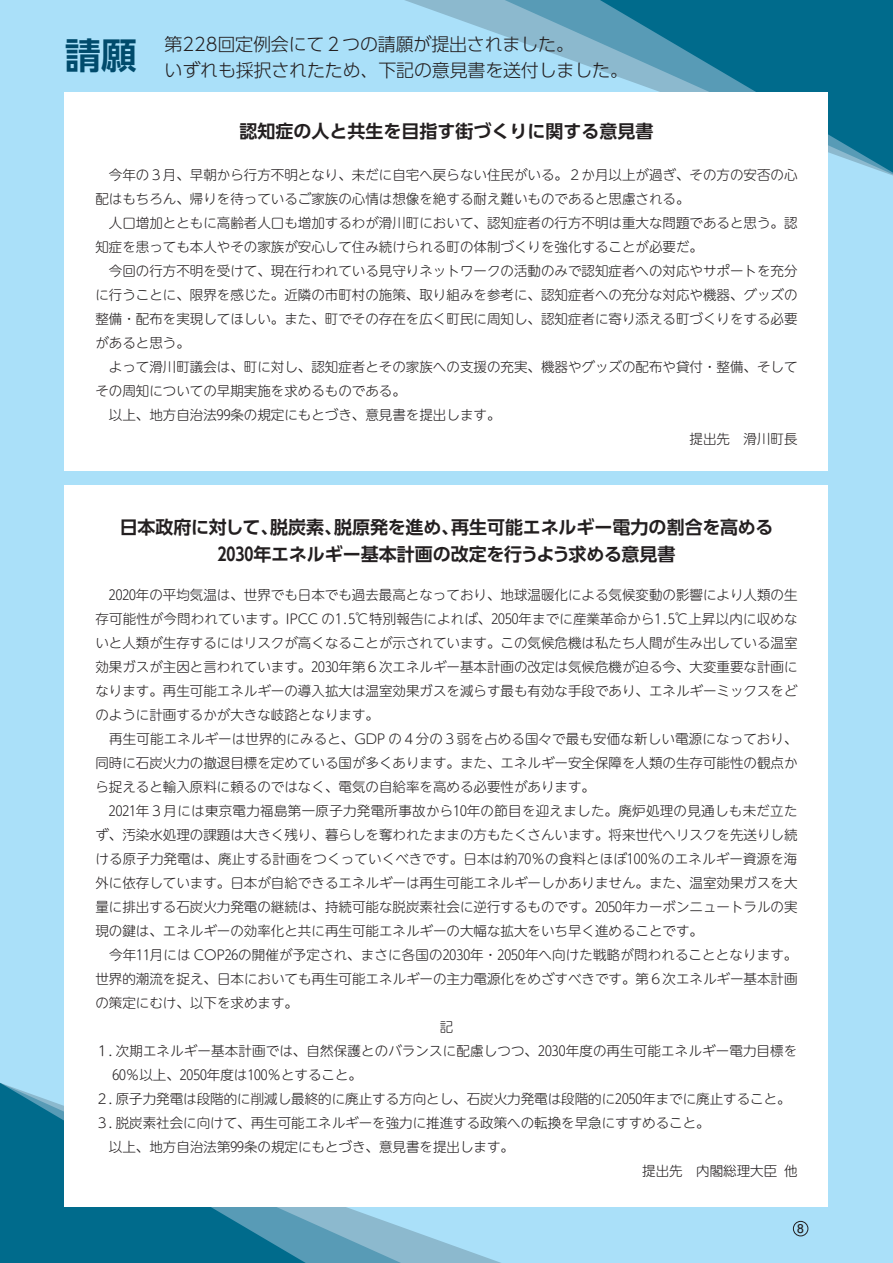
<style>
.page{position:relative;width:893px;height:1263px;background:#aae0f9}
.page>*{position:absolute;margin:0;border:0;box-sizing:border-box;transform-origin:0 0}
.t1{font:700 36px "UD Shin Go Pro De";color:#004b6c}
.t2{font:700 18px/26.4px "UD Shin Go Pro De";color:#231f20}
.t3{font:300 18px/25.5px "UD Shin Go Pro";letter-spacing:-.01em;color:#231f20}
.t4{font:300 13.5px/24px "UD Shin M Go Pro";color:#231f20}
.t5{font:700 12px "Futo Go B101 Pro";color:#231f20}
</style>
<div class="page">
<svg style="left:405px;top:0;width:488px;height:176px"></svg>
<svg style="left:505px;top:0;width:388px;height:174px"></svg>
<svg style="left:600px;top:0;width:293px;height:173px;background:#1d7c9b"></svg>
<svg style="left:401px;top:1206px;width:101px;height:57px"></svg>
<svg style="left:306px;top:1206px;width:95px;height:57px;background:#7db2ca"></svg>
<svg style="left:0;top:1083px;width:306px;height:180px;background:#147696"></svg>
<div style="left:65px;top:92px;width:763px;height:379px;background:#fff"></div>
<div style="left:65px;top:485px;width:763px;height:721px;background:#fff"></div>
<div style="left:793px;top:1221px;width:15px;height:15px;border:1px solid #231f20;border-radius:50%"></div>
<h1 class="t1" style="left:65px;top:26px;width:74px">請願</h1>
<h2 class="t3" style="left:165px;top:31px;width:465px">第228回定例会にて２つの請願が提出されました。<br>いずれも採択されたため、下記の意見書を送付しました。</h2>
<h2 class="t2" style="left:239px;top:118px;width:416px">認知症の人と共生を目指す街づくりに関する意見書</h2>
<p class="t4" style="left:95px;top:162px;width:704px">　今年の３月、早朝から行方不明となり、未だに自宅へ戻らない住民がいる。２か月以上が過ぎ、その方の安否の心</p>
<p class="t4" style="left:95px;top:186px;width:595px">配はもちろん、帰りを待っているご家族の心情は想像を絶する耐え難いものであると思慮される。</p>
<p class="t4" style="left:95px;top:210px;width:704px">　人口増加とともに高齢者人口も増加するわが滑川町において、認知症者の行方不明は重大な問題であると思う。認</p>
<p class="t4" style="left:95px;top:234px;width:609px">知症を患っても本人やその家族が安心して住み続けられる町の体制づくりを強化することが必要だ。</p>
<p class="t4" style="left:95px;top:258px;width:704px">　今回の行方不明を受けて、現在行われている見守りネットワークの活動のみで認知症者への対応やサポートを充分</p>
<p class="t4" style="left:95px;top:282px;width:704px">に行うことに、限界を感じた。近隣の市町村の施策、取り組みを参考に、認知症者への充分な対応や機器、グッズの</p>
<p class="t4" style="left:95px;top:306px;width:704px">整備・配布を実現してほしい。また、町でその存在を広く町民に周知し、認知症者に寄り添える町づくりをする必要</p>
<p class="t4" style="left:95px;top:330px;width:96px">があると思う。</p>
<p class="t4" style="left:95px;top:354px;width:704px">　よって滑川町議会は、町に対し、認知症者とその家族への支援の充実、機器やグッズの配布や貸付・整備、そして</p>
<p class="t4" style="left:95px;top:378px;width:312px">その周知についての早期実施を求めるものである。</p>
<p class="t4" style="left:95px;top:402px;width:407px">　以上、地方自治法99条の規定にもとづき、意見書を提出します。</p>
<p class="t4" style="left:689px;top:426px;width:110px">提出先　滑川町長</p>
<h2 class="t2" style="left:451px;top:514px;width:324px">再生可能エネルギー電力の割合を高める</h2>
<h2 class="t2" style="left:217px;top:514px;width:460px;text-indent:-98px">日本政府に対して、<br>２０３０年エネルギー基本計画の改定を行うよう求める意見書</h2>
<h2 class="t2" style="left:270px;top:514px;width:73px">脱炭素、</h2>
<h2 class="t2" style="left:334px;top:514px;width:127px">脱原発を進め、</h2>
<p class="t4" style="left:95px;top:582px;width:704px;text-align:right">2020年の平均気温は、世界でも日本でも過去最高となっており、地球温暖化による気候変動の影響により人類の生存可能性が今問われています。IPCC の1.5℃特別報告によれば、2050年までに産業革命から1.5℃上昇以内に収めないと人類が生存するにはリスクが高くなることが示されています。この気候危機は私たち人間が生み出している温室年第６次エネルギー基本計画の改定は気候危機が迫る今、大変重要な計画に</p>
<p class="t4" style="left:95px;top:654px;width:704px">効果ガスが主因と言われています。２０３０<br>なります。再生可能エネルギーの導入拡大は温室効果ガスを減らす最も有効な手段であり、エネルギーミックスをどのように計画するかが大きな岐路となります。<br>　再生可能エネルギーは世界的にみると、GDP の４分の３弱を占める国々で最も安価な新しい電源になっており、同時に石炭火力の撤退目標を定めている国が多くあります。また、エネルギー安全保障を人類の生存可能性の観点から捉えると輸入原料に頼るのではなく、電気の自給率を高める必要性があります。</p>
<p class="t4" style="left:95px;top:798px;width:704px;text-align:right">2021年３月には東京電力福島第一原子力発電所事故から10年の節目を迎えました。廃炉処理の見通しも未だ立たず、汚染水処理の課題は大きく残り、暮らしを奪われたままの方もたくさんいます。将来世代へリスクを先送りし続ける原子力発電は、廃止する計画をつくっていくべきです。日本は約70％の食料とほぼ１００ ％のエネルギー資源を海外に依存しています。日本が自給できるエネルギーは再生可能エネルギーしかありません。また、温室効果ガスを大年カーボンニュートラルの実</p>
<p class="t4" style="left:95px;top:894px;width:508px">量に排出する石炭火力発電の継続は、持続可能な脱炭素社会に逆行するものです。２０５０</p>
<p class="t4" style="left:95px;top:918px;width:609px">現の鍵は、エネルギーの効率化と共に再生可能エネルギーの大幅な拡大をいち早く進めることです。</p>
<p class="t4" style="left:525px;top:942px;width:274px">年へ向けた戦略が問われることとなります。</p>
<p class="t4" style="left:95px;top:942px;width:355px">　今年11月には COP26の開催が予定され、まさに各国の２０３０</p>
<p class="t4" style="left:95px;top:966px;width:703px">世界的潮流を捉え、日本においても再生可能エネルギーの主力電源化をめざすべきです。第６次エネルギー基本計画</p>
<p class="t4" style="left:95px;top:990px;width:204px">の策定にむけ、以下を求めます。</p>
<p class="t4" style="left:440px;top:1014px;width:15px">記</p>
<p class="t4" style="left:566px;top:1038px;width:233px">年度の再生可能エネルギー電力目標を</p>
<p class="t4" style="left:470px;top:942px;width:35px">年・２０５０</p>
<p class="t4" style="left:207px;top:1038px;width:339px;text-indent:-111px">１. 次期エネルギー基本計画では、自然保護とのバランスに配慮しつつ、２０３０年度は１００ ％とすること。</p>
<p class="t4" style="left:112px;top:1062px;width:76px">60％以上、２０５０</p>
<p class="t4" style="left:95px;top:1086px;width:528px">２. 原子力発電は段階的に削減し最終的に廃止する方向とし、石炭火力発電は段階的に２０５０</p>
<p class="t4" style="left:95px;top:1110px;width:616px">３. 脱炭素社会に向けて、再生可能エネルギーを強力に推進する政策への転換を早急にすすめること。　以上、地方自治法第99条の規定にもとづき、意見書を提出します。</p>
<p class="t4" style="left:642px;top:1086px;width:150px">年までに廃止すること。</p>
<p class="t4" style="left:784px;top:1158px;width:15px">他</p>
<p class="t4" style="left:642px;top:1158px;width:136px">提出先　内閣総理大臣</p>
<p class="t5" style="left:797px;top:1219px;width:8px">8</p>
</div>
